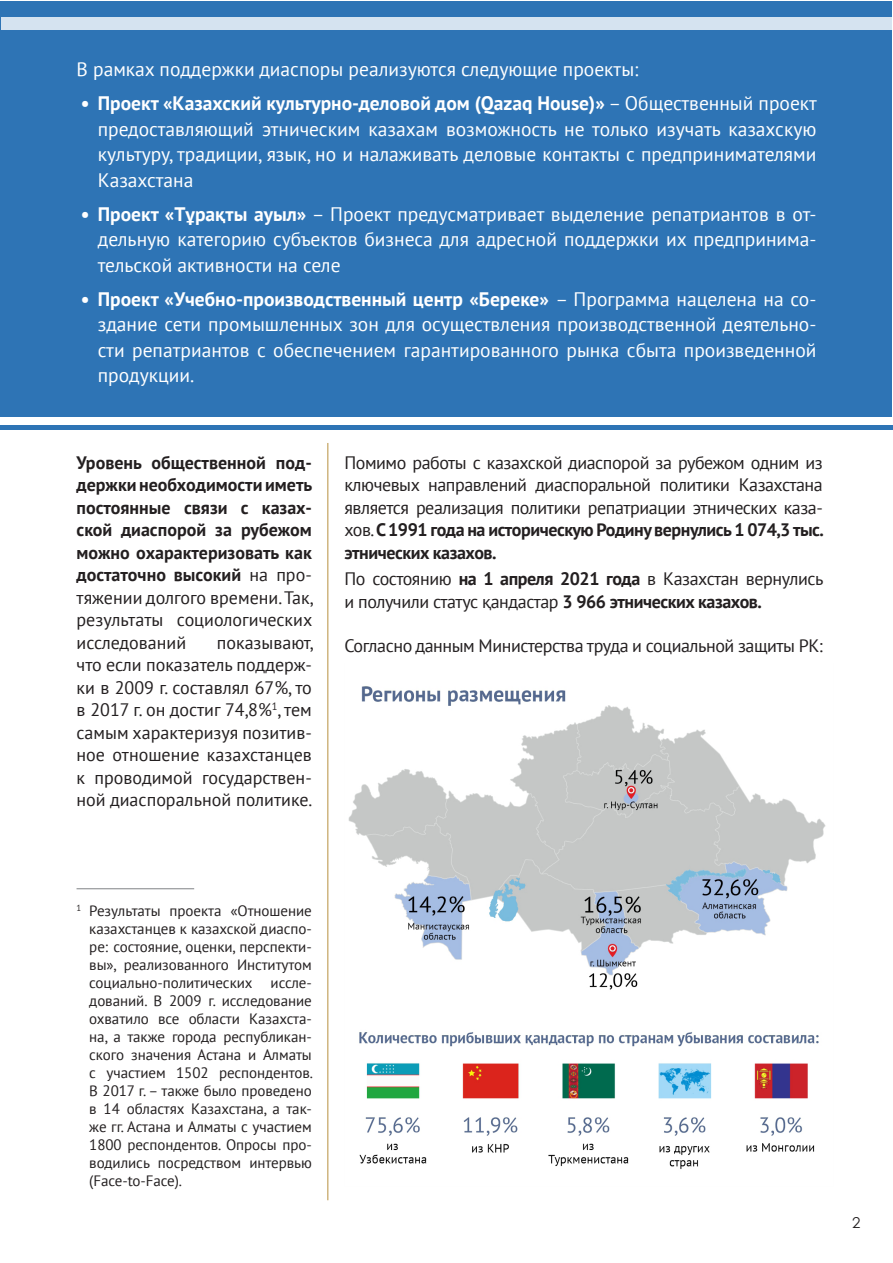
<style>
.page{position:relative;width:893px;height:1263px;background:#fff}
.page>*{position:absolute;margin:0;border:0;box-sizing:border-box;transform-origin:0 0}
.Pa6{font:19.5px/25.5px "PT Sans";color:#fff;text-align:justify}
.Pa6-2{font:18px/22.5px "PT Sans";letter-spacing:-.025em;color:#231f20;text-align:justify}
.Pa6-3{font:700 18px/22.5px "PT Sans";color:#231f20;text-align:justify}
.Pa6-4{font:15px/18px "PT Sans";letter-spacing:-.005em;color:#231f20;text-align:justify}
.t1{font:15px "Century Gothic";color:#231f20}
.s1{font-weight:700}
.s2{font-weight:400}
</style>
<div class="page">
<div style="left:1px;top:1px;width:891px;height:416px;background:#2e74b5"></div>
<hr style="left:0;top:425px;width:892px;height:4px;background:#2e74b5">
<div style="left:1px;top:17px;width:892px;height:13px;background:#d5e3f0"></div>
<hr style="left:77px;top:888px;width:117px;height:1px;background:#808285">
<hr style="left:327px;top:443px;width:2px;height:757px;background:#cfb580">
<img style="left:348px;top:686px;width:478px;height:483px">
<p class="Pa6" style="left:77px;top:56px;width:563px">В рамках поддержки диаспоры реализуются следующие проекты:</p>
<p class="Pa6" style="left:98px;top:90px;width:721px;text-indent:-17px"><span class="s1">• Проект «Казахский культурно-деловой дом (Qazaq House)»</span> – Общественный проект предоставляющий этническим казахам возможность не только изучать казахскую культуру, традиции, язык, но и налаживать деловые контакты с предпринимателями Казахстана</p>
<p class="Pa6" style="left:98px;top:201px;width:720px;text-indent:-17px"><span class="s1">• Проект «Тұрақты ауыл»</span> – Проект предусматривает выделение репатриантов в от&shy;дельную категорию субъектов бизнеса для адресной поддержки их предпринима&shy;тельской активности на селе</p>
<p class="Pa6" style="left:98px;top:286px;width:720px;text-indent:-17px"><span class="s1">• Проект «Учебно-производственный центр «Береке»</span> – Программа нацелена на со&shy;здание сети промышленных зон для осуществления производственной деятельно&shy;сти репатриантов с обеспечением гарантированного рынка сбыта произведенной продукции.</p>
<p class="Pa6-3" style="left:77px;top:451px;width:238px">Уровень общественной под&shy;держки необходимости иметь постоянные связи с казах&shy;ской диаспорой за рубежом можно охарактеризовать как достаточно высокий <span class="s2">на про&shy;тяжении долгого времени. Так, результаты социологических исследований</span></p>
<p class="Pa6-2" style="left:77px;top:630px;width:238px;text-indent:140px">показывают, что если показатель поддерж&shy;ки в 2009 г. составлял 67%, то в 2017 г. он достиг 74,8%<sup>1</sup>, тем самым характеризуя позитив&shy;ное отношение казахстанцев к проводимой государствен&shy;ной диаспоральной политике.</p>
<p class="Pa6-2" style="left:344px;top:450px;width:481px">Помимо работы с казахской диаспорой за рубежом одним из ключевых направлений диаспоральной политики Казахстана является реализация политики репатриации этнических каза&shy;хов. <span class="s1">С 1991 года на историческую Родину вернулись 1 074,3 тыс. этнических казахов.</span></p>
<p class="Pa6-2" style="left:344px;top:567px;width:480px">По состоянию <span class="s1">на 1 апреля 2021 года</span> в Казахстан вернулись и получили статус қандастар <span class="s1">3 966 этнических казахов.</span></p>
<p class="Pa6-2" style="left:344px;top:633px;width:480px">Согласно данным Министерства труда и социальной защиты РК:</p>
<p class="Pa6-4" style="left:89px;top:902px;width:225px;text-indent:-13px"><sup>1</sup> Результаты проекта «Отношение казахстанцев к казахской диаспо&shy;ре: состояние, оценки, перспекти&shy;вы», реализованного Институтом социально-политических иссле&shy;дований. В 2009 г. исследование охватило все области Казахста&shy;на, а также города республикан&shy;ского значения Астана и Алматы с участием 1502 респондентов.<br>В 2017 г. – также было проведено в 14 областях Казахстана, а так&shy;же гг. Астана и Алматы с участием 1800 респондентов. Опросы про&shy;водились посредством интервью (Face-to-Face).</p>
<p class="t1" style="left:852px;top:1212px;width:10px">2</p>
</div>
